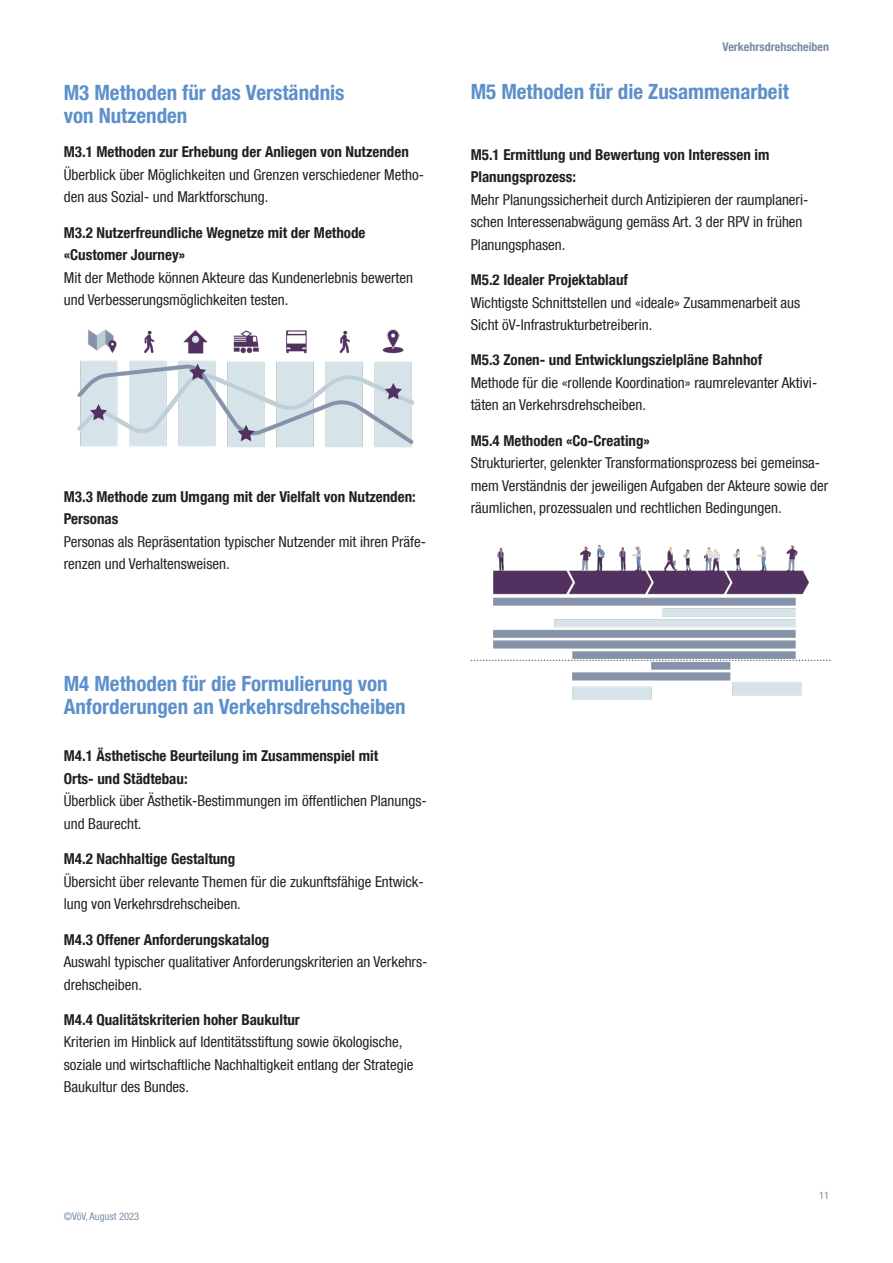
<style>
.page{position:relative;width:893px;height:1263px;background:#fff}
.page>*{position:absolute;margin:0;border:0;box-sizing:border-box;transform-origin:0 0}
.t1{font:700 condensed 21px/22.5px "Helvetica Neue LT Com";color:#5d90cb}
.t2{font:condensed 15px/22.5px "Helvetica Neue LT Com";color:#231f20}
.t3{font:700 condensed 15px/22.5px "Helvetica Neue LT Com";color:#231f20}
.t4{font:700 condensed 12px "Helvetica Neue LT Com";color:#7b8da4}
.t5{font:condensed 10.5px "Helvetica Neue LT Com";color:#7b8da4}
</style>
<div class="page">
<img style="left:77px;top:329px;width:338px;height:118px">
<img style="left:469px;top:545px;width:362px;height:155px">
<h1 class="t1" style="left:64px;top:81px;width:282px">M3 Methoden für das Verständnis von Nutzenden</h1>
<p class="t3" style="left:64px;top:141px;width:347px">M3.1 Methoden zur Erhebung der Anliegen von Nutzenden</p>
<p class="t2" style="left:64px;top:163px;width:362px">Überblick über Möglichkeiten und Grenzen verschiedener Metho&shy;den aus Sozial- und Marktforschung.</p>
<p class="t3" style="left:64px;top:221px;width:303px">M3.2 Nutzerfreundliche Wegnetze mit der Methode «Customer Journey»</p>
<p class="t2" style="left:64px;top:266px;width:351px">Mit der Methode können Akteure das Kundenerlebnis bewerten und Verbesserungsmöglichkeiten testen.</p>
<p class="t3" style="left:64px;top:485px;width:354px">M3.3 Methode zum Umgang mit der Vielfalt von Nutzenden:<br>Personas</p>
<p class="t2" style="left:64px;top:530px;width:364px">Personas als Repräsentation typischer Nutzender mit ihren Präfe&shy;renzen und Verhaltensweisen.</p>
<h1 class="t1" style="left:64px;top:672px;width:343px">M4 Methoden für die Formulierung von<br>Anforderungen an Verkehrsdrehscheiben</h1>
<p class="t3" style="left:64px;top:745px;width:316px">M4.1 Ästhetische Beurteilung im Zusammenspiel mit<br>Orts- und Städtebau:</p>
<p class="t2" style="left:64px;top:790px;width:364px">Überblick über Ästhetik-Bestimmungen im öffentlichen Planungs&shy;und Baurecht.</p>
<p class="t3" style="left:64px;top:848px;width:173px">M4.2 Nachhaltige Gestaltung</p>
<p class="t2" style="left:64px;top:870px;width:362px">Übersicht über relevante Themen für die zukunftsfähige Entwick&shy;lung von Verkehrsdrehscheiben.</p>
<p class="t3" style="left:64px;top:928px;width:207px">M4.3 Offener Anforderungskatalog</p>
<p class="t2" style="left:64px;top:950px;width:365px">Auswahl typischer qualitativer Anforderungskriterien an Verkehrs&shy;drehscheiben.</p>
<p class="t3" style="left:64px;top:1008px;width:238px">M4.4 Qualitätskriterien hoher Baukultur</p>
<p class="t2" style="left:64px;top:1030px;width:351px">Kriterien im Hinblick auf Identitätsstiftung sowie ökologische, soziale und wirtschaftliche Nachhaltigkeit entlang der Strategie<br>Baukultur des Bundes.</p>
<p class="t5" style="left:64px;top:1210px;width:77px">©VöV, August 2023</p>
<p class="t4" style="left:722px;top:40px;width:108px">Verkehrsdrehscheiben</p>
<h1 class="t1" style="left:471px;top:80px;width:320px">M5 Methoden für die Zusammenarbeit</h1>
<p class="t3" style="left:471px;top:143px;width:300px">M5.1 Ermittlung und Bewertung von Interessen im<br>Planungsprozess:</p>
<p class="t2" style="left:471px;top:188px;width:339px">Mehr Planungssicherheit durch Antizipieren der raumplaneri&shy;schen Interessenabwägung gemäss Art. 3 der RPV in frühen<br>Planungsphasen.</p>
<p class="t3" style="left:471px;top:269px;width:159px">M5.2 Idealer Projektablauf</p>
<p class="t2" style="left:471px;top:291px;width:331px">Wichtigste Schnittstellen und «ideale» Zusammenarbeit aus<br>Sicht öV-Infrastrukturbetreiberin.</p>
<p class="t3" style="left:471px;top:349px;width:293px">M5.3 Zonen- und Entwicklungszielpläne Bahnhof</p>
<p class="t2" style="left:471px;top:371px;width:348px">Methode für die «rollende Koordination» raumrelevanter Aktivi&shy;täten an Verkehrsdrehscheiben.</p>
<p class="t3" style="left:471px;top:429px;width:181px">M5.4 Methoden «Co-Creating»</p>
<p class="t2" style="left:471px;top:451px;width:359px">Strukturierter, gelenkter Transformationsprozess bei gemeinsa&shy;mem Verständnis der jeweiligen Aufgaben der Akteure sowie der räumlichen, prozessualen und rechtlichen Bedingungen.</p>
<p class="t5" style="left:819px;top:1189px;width:12px">11</p>
</div>
